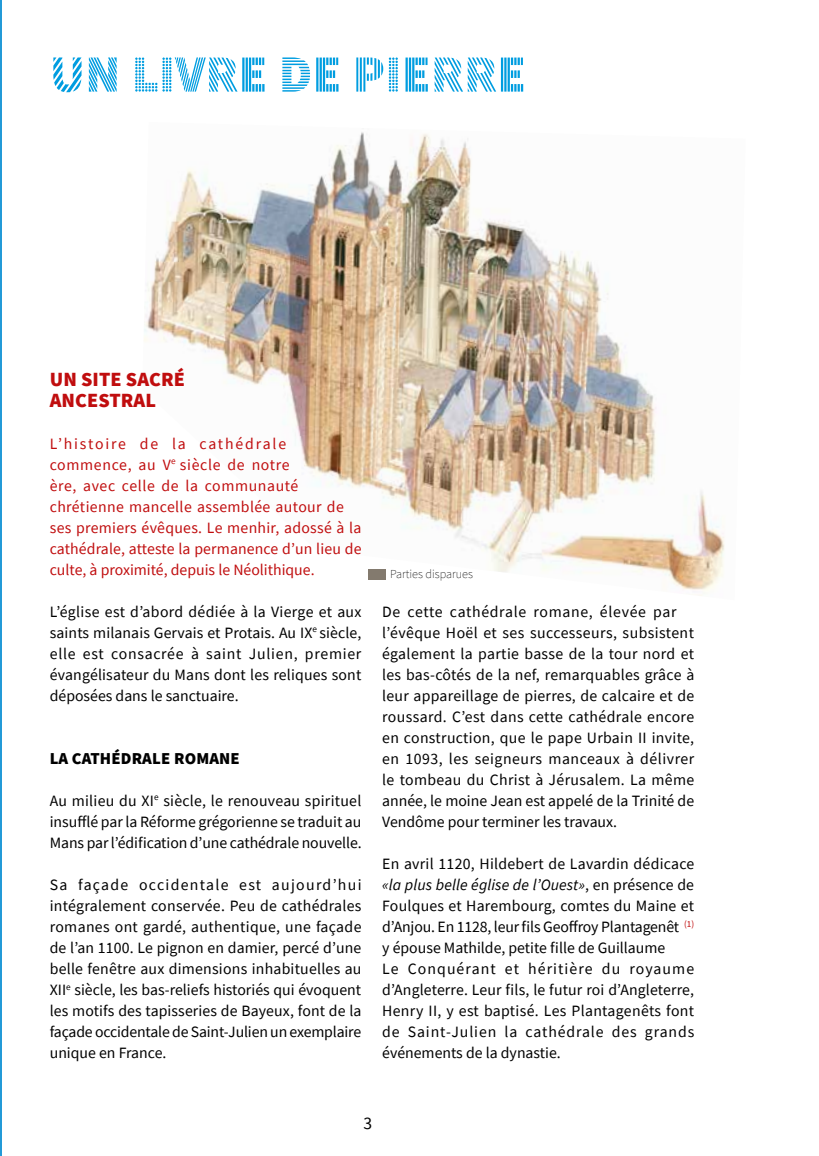
<style>
.page{position:relative;width:819px;height:1156px;background:#fff}
.page>*{position:absolute;margin:0;border:0;box-sizing:border-box;transform-origin:0 0}
.t1{font:52.5px "Source Sans Pro DISPLAY";color:#009de0}
.t2{font:900 20.12px/21px "Source Sans Pro";letter-spacing:.005em;color:#c00d0e}
.t3{font:17.5px "Source Sans Pro";color:#000}
.t4{font:900 16.62px "Source Sans Pro";letter-spacing:.01em;color:#000}
.t5{font:15.75px/21px "Source Sans Pro";letter-spacing:.015em;color:#000;text-align:justify}
.t6{font:15.75px/21px "Source Sans Pro";letter-spacing:.02em;color:#c00d0e}
.t7{font:200 12.25px "Source Sans Pro";color:#000}
.s1{font-style:italic}
</style>
<div class="page">
<hr style="left:0;top:0;width:1px;height:1156px;background:#239ad7">
<img style="left:144px;top:132px;width:581px;height:464px">
<div style="left:368px;top:569px;width:18px;height:11px;background:#837a6e"></div>
<h1 class="t1" style="left:50px;top:47px;width:383px">UN LIVRE DE PIERRE</h1>
<p class="t2" style="left:50px;top:368px;width:137px">UN SITE SACRÉ<br>ANCESTRAL</p>
<p class="t6" style="left:50px;top:433px;width:313px">L’histoire de la cathédrale commence, au V<sup>e</sup> siècle de notre<br>ère, avec celle de la communauté chrétienne mancelle assemblée autour de ses premiers évêques. Le menhir, adossé à la cathédrale, atteste la permanence d’un lieu de culte, à proximité, depuis le Néolithique.</p>
<p class="t5" style="left:50px;top:601px;width:313px">L’église est d’abord dédiée à la Vierge et aux saints milanais Gervais et Protais. Au IX<sup>e</sup> siècle, elle est consacrée à saint Julien, premier évangélisateur du Mans dont les reliques sont déposées dans le sanctuaire.</p>
<p class="t4" style="left:50px;top:747px;width:191px">LA CATHÉDRAL E ROMANE</p>
<p class="t5" style="left:50px;top:790px;width:313px">Au milieu du XI<sup>e</sup> siècle, le renouveau spirituel insufflé par la Réforme grégorienne se traduit au Mans par l’édification d’une cathédrale nouvelle.</p>
<p class="t5" style="left:50px;top:874px;width:313px">Sa façade occidentale est aujourd’hui intégralement conservée. Peu de cathédrales romanes ont gardé, authentique, une façade de l’an 1100. Le pignon en damier, percé d’une belle fenêtre aux dimensions inhabituelles au XII<sup>e</sup> siècle, les bas-reliefs historiés qui évoquent les motifs des tapisseries de Bayeux, font de la façade occidentale de Saint-Julien un exemplaire unique en France.</p>
<p class="t7" style="left:390px;top:567px;width:84px">Parties disparues</p>
<p class="t5" style="left:382px;top:601px;width:313px;text-align:left">De cette cathédrale romane, élevée par l’évêque Hoël et ses successeurs, subsistent également la partie basse de la tour nord et les bas-côtés de la nef, remarquables grâce à leur appareillage de pierres, de calcaire et de roussard. C’est dans cette cathédrale encore en construction, que le pape Urbain II invite, en 1093, les seigneurs manceaux à délivrer le tombeau du Christ à Jérusalem. La même année, le moine Jean est appelé de la Trinité de Vendôme pour terminer les travaux.</p>
<p class="t5" style="left:382px;top:853px;width:313px;text-align:left">En avril 1120, Hildebert de Lavardin dédicace <span class="s1">«la plus belle église de l’Ouest»</span>, en présence de Foulques et Harembourg, comtes du Maine et d’Anjou. En 1128, leur fils Geoffroy Plantagenêt <sup>(1) </sup>y épouse Mathilde, petite fille de Guillaume<br>Le Conquérant et héritière du royaume d’Angleterre. Leur fils, le futur roi d’Angleterre, Henry II, y est baptisé. Les Plantagenêts font de Saint-Julien la cathédrale des grands événements de la dynastie.</p>
<p class="t3" style="left:363px;top:1112px;width:10px">3</p>
</div>
